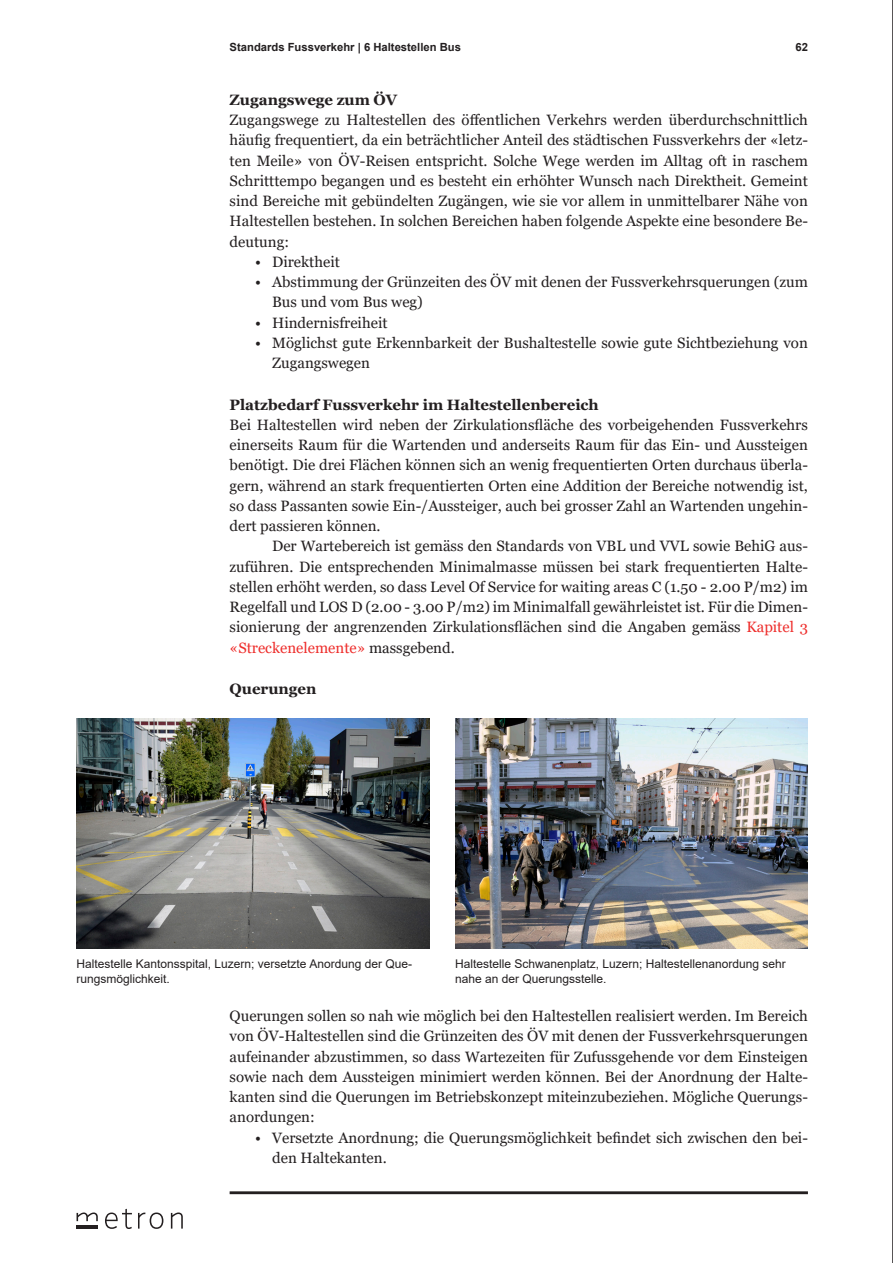
<style>
.page{position:relative;width:893px;height:1263px;background:#fff}
.page>*{position:absolute;margin:0;border:0;box-sizing:border-box;transform-origin:0 0}
.Standardeinzug{font:15px/20.2px "Georgia";color:#231f20;text-align:justify}
.Untertitel{font:700 15px "Georgia";color:#231f20}
.Masterplan_Bildlegen{font:12px/14.4px "Arial";color:#231f20}
.t1{font:700 11.25px "Arial";color:#231f20}
.s1{color:#ee2e2c}
</style>
<div class="page">
<hr style="left:892px;top:0;width:1px;height:1263px;background:#231f20">
<hr style="left:230px;top:1191px;width:578px;height:3px;background:#231f20">
<svg style="left:77px;top:1212px;width:21px;height:9px"></svg>
<svg style="left:138px;top:1212px;width:25px;height:17px"></svg>
<svg style="left:171px;top:1212px;width:12px;height:16px"></svg>
<hr style="left:77px;top:1225px;width:21px;height:3px;background:#231f20">
<svg style="left:105px;top:1209px;width:27px;height:20px"></svg>
<img style="left:77px;top:719px;width:352px;height:229px">
<img style="left:455px;top:719px;width:353px;height:229px">
<p class="t1" style="left:230px;top:39px;width:233px">Standards Fussverkehr | 6 Haltestellen Bus</p>
<p class="t1" style="left:795px;top:39px;width:14px">62</p>
<p class="Untertitel" style="left:230px;top:90px;width:169px">Zugangswege zum ÖV</p>
<p class="Standardeinzug" style="left:230px;top:110px;width:580px">Zugangswege zu Haltestellen des öffentlichen Verkehrs werden überdurchschnittlich häufig frequentiert, da ein beträchtlicher Anteil des städtischen Fussverkehrs der «letz&shy;ten Meile» von ÖV-Reisen entspricht. Solche Wege werden im Alltag oft in raschem Schritttempo begangen und es besteht ein erhöhter Wunsch nach Direktheit. Gemeint sind Bereiche mit gebündelten Zugängen, wie sie vor allem in unmittelbarer Nähe von Haltestellen bestehen. In solchen Bereichen haben folgende Aspekte eine besondere Be&shy;deutung:</p>
<p class="Standardeinzug" style="left:255px;top:252px;width:86px">• Direktheit</p>
<p class="Standardeinzug" style="left:272px;top:272px;width:537px;text-indent:-17px">• Abstimmung der Grünzeiten des ÖV mit denen der Fussverkehrsquerungen (zum<br>Bus und vom Bus weg)</p>
<p class="Standardeinzug" style="left:255px;top:313px;width:134px">• Hindernisfreiheit</p>
<p class="Standardeinzug" style="left:272px;top:333px;width:537px;text-indent:-17px">• Möglichst gute Erkennbarkeit der Bushaltestelle sowie gute Sichtbeziehung von<br>Zugangswegen</p>
<p class="Untertitel" style="left:230px;top:395px;width:371px">Platzbedarf Fussverkehr im Haltestellenbereich</p>
<p class="Standardeinzug" style="left:230px;top:415px;width:580px">Bei Haltestellen wird neben der Zirkulationsfläche des vorbeigehenden Fussverkehrs einerseits Raum für die Wartenden und anderseits Raum für das Ein- und Aussteigen benötigt. Die drei Flächen können sich an wenig frequentierten Orten durchaus überla&shy;gern, während an stark frequentierten Orten eine Addition der Bereiche notwendig ist, so dass Passanten sowie Ein-/Aussteiger, auch bei grosser Zahl an Wartenden ungehin&shy;dert passieren können.</p>
<p class="Standardeinzug" style="left:230px;top:536px;width:580px;text-indent:43px">Der Wartebereich ist gemäss den Standards von VBL und VVL sowie BehiG aus&shy;zuführen. Die entsprechenden Minimalmasse müssen bei stark frequentierten Halte&shy;stellen erhöht werden, so dass Level Of Service for waiting areas C (1.50 - 2.00 P/m2) im Regelfall und LOS D (2.00 - 3.00 P/m2) im Minimalfall gewährleistet ist. Für die Dimen&shy;sionierung der angrenzenden Zirkulationsflächen sind die Angaben gemäss <span class="s1">Kapitel 3 «Streckenelemente»</span> massgebend.</p>
<p class="Untertitel" style="left:230px;top:679px;width:88px">Querungen</p>
<p class="Masterplan_Bildlegen" style="left:77px;top:957px;width:337px">Haltestelle Kantonsspital, Luzern; versetzte Anordung der Que&shy;rungsmöglichkeit.</p>
<p class="Masterplan_Bildlegen" style="left:455px;top:957px;width:332px">Haltestelle Schwanenplatz, Luzern; Haltestellenanordung sehr nahe an der Querungsstelle.</p>
<p class="Standardeinzug" style="left:230px;top:1006px;width:580px">Querungen sollen so nah wie möglich bei den Haltestellen realisiert werden. Im Bereich von ÖV-Haltestellen sind die Grünzeiten des ÖV mit denen der Fussverkehrsquerungen aufeinander abzustimmen, so dass Wartezeiten für Zufussgehende vor dem Einsteigen sowie nach dem Aussteigen minimiert werden können. Bei der Anordnung der Halte&shy;kanten sind die Querungen im Betriebskonzept miteinzubeziehen. Mögliche Querungs&shy;anordungen:</p>
<p class="Standardeinzug" style="left:272px;top:1128px;width:537px;text-indent:-17px">• Versetzte Anordnung; die Querungsmöglichkeit befindet sich zwischen den bei&shy;den Haltekanten.</p>
</div>
